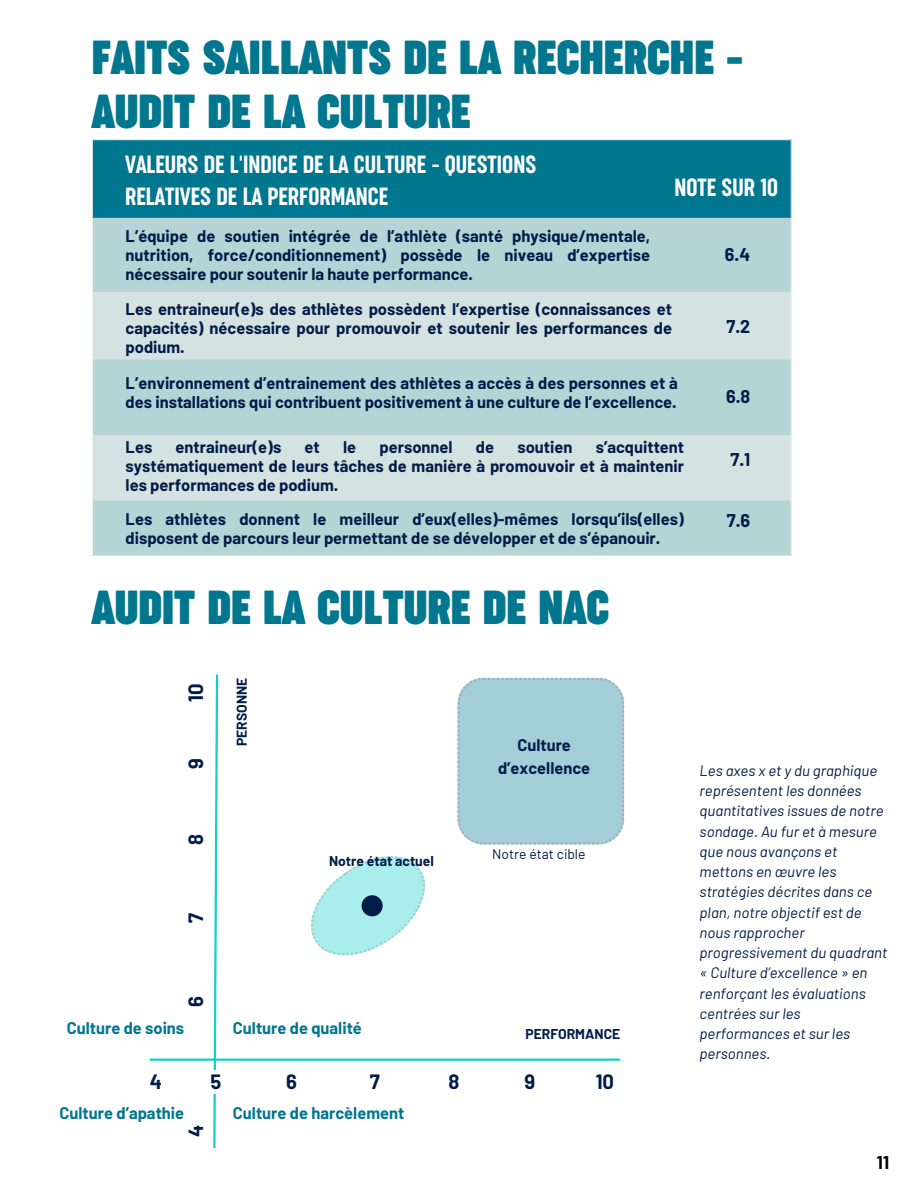
<style>
.page{position:relative;width:918px;height:1188px;background:#fff}
.page>*{position:absolute;margin:0;border:0;box-sizing:border-box;transform-origin:0 0}
.t1{font:700 45px/54px "Cocogoose Compressed";color:#00768f}
.t2{font:300 23.4px/32.1px "Cocogoose Compressed";color:#fff}
.t3{font:700 20.25px "Barlow";color:#011c48}
.t4{font:700 18px "Barlow";color:#011c48}
.t5{font:700 18px "Barlow";color:#000}
.t6{font:700 16.5px/19.2px "Barlow";color:#011c48;text-align:justify}
.t7{font:700 16.5px "Barlow";color:#00768f}
.t8{font:italic 15.15px/20.2px "Barlow";color:#011c48}
.t9{font:700 13.95px "Barlow";color:#011c48}
.t10{font:13.95px "Barlow";color:#011c48}
</style>
<div class="page">
<div style="left:92px;top:139px;width:700px;height:79px;background:#00768f"></div>
<div style="left:93px;top:218px;width:698px;height:337px;background:#b6d3d6"></div>
<svg style="left:93px;top:292px;width:698px;height:209px;background:#c9dddc"></svg>
<hr style="left:92px;top:140px;width:1px;height:415px;background:#fff">
<hr style="left:791px;top:140px;width:1px;height:415px;background:#fff">
<hr style="left:92px;top:139px;width:700px;height:1px;background:#fff">
<svg style="left:212px;top:674px;width:7px;height:474px"></svg>
<hr style="left:150px;top:1059px;width:470px;height:2px;background:#13d0ca">
<div style="left:208px;top:1070px;width:18px;height:24px;background:#fff"></div>
<svg style="left:311px;top:856px;width:114px;height:100px"></svg>
<div style="left:458px;top:678px;width:166px;height:166px;background:#a4ced7"></div>
<div style="left:362px;top:895px;width:21px;height:21px;background:#011c48;border-radius:50%"></div>
<p class="t1" style="left:92px;top:33px;width:653px">FAITS SAILLANTS DE LA RECHERCHE -<br>AUDIT DE LA CULTURE</p>
<p class="t2" style="left:125px;top:150px;width:413px">VALEURS DE L'INDICE DE LA CULTURE - QUESTIONS<br>RELATIVES DE LA PERFORMANCE</p>
<p class="t6" style="left:126px;top:226px;width:526px">L’équipe de soutien intégrée de l’athlète (santé physique/mentale, nutrition, force/conditionnement) possède le niveau d’expertise nécessaire pour soutenir la haute performance.</p>
<p class="t2" style="left:674px;top:173px;width:105px">NOTE SUR 10</p>
<p class="t4" style="left:725px;top:243px;width:27px">6.4</p>
<p class="t6" style="left:126px;top:298px;width:548px">Les entraineur(e)s des athlètes possèdent l’expertise (connaissances et capacités) nécessaire pour promouvoir et soutenir les performances de podium.</p>
<p class="t6" style="left:126px;top:373px;width:554px">L’environnement d’entrainement des athlètes a accès à des personnes et à des installations qui contribuent positivement à une culture de l’excellence.</p>
<p class="t6" style="left:126px;top:437px;width:28px">Les</p>
<p class="t6" style="left:176px;top:437px;width:107px">entraineur(e)s</p>
<p class="t6" style="left:305px;top:437px;width:17px">et</p>
<p class="t6" style="left:343px;top:437px;width:15px">le</p>
<p class="t6" style="left:380px;top:437px;width:75px">personnel</p>
<p class="t6" style="left:476px;top:437px;width:20px">de</p>
<p class="t6" style="left:517px;top:437px;width:57px">soutien</p>
<p class="t6" style="left:126px;top:437px;width:560px;text-indent:470px">s’acquittent systématiquement de leurs tâches de manière à promouvoir et à maintenir les performances de podium.</p>
<p class="t6" style="left:126px;top:509px;width:560px">Les athlètes donnent le meilleur d’eux(elles)-mêmes lorsqu’ils(elles) disposent de parcours leur permettant de se développer et de s’épanouir.</p>
<p class="t1" style="left:92px;top:583px;width:519px">AUDIT DE LA CULTURE DE NAC</p>
<p class="t4" style="left:727px;top:315px;width:25px">7.2</p>
<p class="t4" style="left:726px;top:385px;width:26px">6.8</p>
<p class="t4" style="left:730px;top:448px;width:21px">7.1</p>
<p class="t4" style="left:727px;top:509px;width:25px">7.6</p>
<p class="t3" style="left:183px;top:702px;width:20px;rotate:-90deg">10</p>
<p class="t3" style="left:183px;top:769px;width:12px;rotate:-90deg">9</p>
<p class="t3" style="left:183px;top:845px;width:12px;rotate:-90deg">8</p>
<p class="t3" style="left:183px;top:923px;width:12px;rotate:-90deg">7</p>
<p class="t3" style="left:183px;top:1007px;width:12px;rotate:-90deg">6</p>
<p class="t9" style="left:233px;top:746px;width:70px;rotate:-90deg">PERSONNE</p>
<p class="t9" style="left:329px;top:852px;width:106px">Notre état actuel</p>
<p class="t7" style="left:67px;top:1017px;width:119px">Culture de soins</p>
<p class="t7" style="left:233px;top:1017px;width:131px">Culture de qualité</p>
<p class="t6" style="left:517px;top:735px;width:55px">Culture</p>
<p class="t6" style="left:498px;top:758px;width:94px">d’excellence</p>
<p class="t10" style="left:492px;top:845px;width:95px">Notre état cible</p>
<p class="t9" style="left:525px;top:1025px;width:96px">PERFORMANCE</p>
<p class="t3" style="left:150px;top:1069px;width:14px">4</p>
<p class="t3" style="left:210px;top:1069px;width:12px">5</p>
<p class="t3" style="left:286px;top:1069px;width:12px">6</p>
<p class="t3" style="left:370px;top:1069px;width:12px">7</p>
<p class="t3" style="left:449px;top:1069px;width:12px">8</p>
<p class="t3" style="left:524px;top:1069px;width:12px">9</p>
<p class="t3" style="left:596px;top:1069px;width:20px">10</p>
<p class="t3" style="left:183px;top:1137px;width:14px;rotate:-90deg">4</p>
<p class="t7" style="left:60px;top:1103px;width:126px">Culture d’apathie</p>
<p class="t7" style="left:233px;top:1103px;width:173px">Culture de harcèlement</p>
<p class="t8" style="left:700px;top:760px;width:189px">Les axes x et y du graphique représentent les données quantitatives issues de notre sondage. Au fur et à mesure que nous avançons et mettons en œuvre les stratégies décrites dans ce plan, notre objectif est de nous rapprocher progressivement du quadrant « Culture d’excellence » en renforçant les évaluations centrées sur les performances et sur les personnes.</p>
<p class="t5" style="left:877px;top:1151px;width:14px">11</p>
</div>
